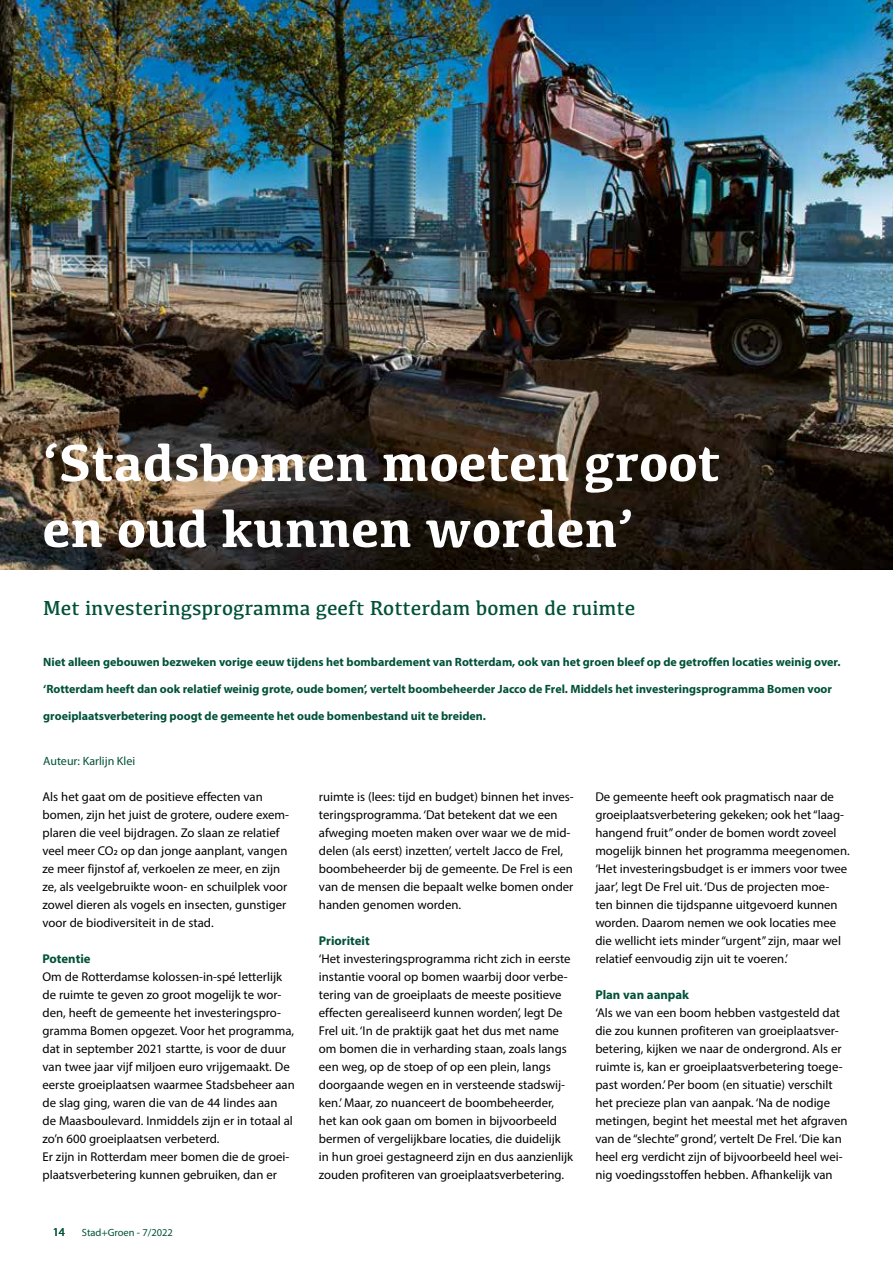
<style>
.page{position:relative;width:893px;height:1263px;background:#fff}
.page>*{position:absolute;margin:0;border:0;box-sizing:border-box;transform-origin:0 0}
.t1{font:700 54px/66px "Kefa";color:#fff}
.t2{font:21px "Kefa";color:#005139}
.t3{font:12.75px/18px "Myriad Pro";color:#000}
.t4{font:700 12.75px "Myriad Pro";color:#005139}
.t5{font:700 12px "Myriad Pro";color:#005139}
.t6{font:12px "Myriad Pro";color:#005139}
.t7{font:10.5px "Myriad Pro";color:#005139}
</style>
<div class="page">
<img style="left:0;top:0;width:893px;height:570px">
<h1 class="t1" style="left:43px;top:427px;width:679px">‘Stadsbomen moeten groot en oud kunnen worden’</h1>
<h2 class="t2" style="left:43px;top:595px;width:594px">Met investeringsprogramma geeft Rotterdam bomen de ruimte</h2>
<p class="t5" style="left:43px;top:654px;width:799px">Niet alleen gebouwen bezweken vorige eeuw tijdens het bombardement van Rotterdam, ook van het groen bleef op de getroffen locaties weinig over.</p>
<p class="t5" style="left:43px;top:681px;width:790px">‘Rotterdam heeft dan ook relatief weinig grote, oude bomen’, vertelt boombeheerder Jacco de Frel. Middels het investeringsprogramma Bomen voor</p>
<p class="t5" style="left:43px;top:708px;width:444px">groeiplaatsverbetering poogt de gemeente het oude bomenbestand uit te breiden.</p>
<p class="t6" style="left:43px;top:754px;width:93px">Auteur: Karlijn Klei</p>
<p class="t3" style="left:43px;top:788px;width:248px">Als het gaat om de positieve effecten van bomen, zijn het juist de grotere, oudere exem&shy;plaren die veel bijdragen. Zo slaan ze relatief veel meer CO2 op dan jonge aanplant, vangen ze meer fijnstof af, verkoelen ze meer, en zijn ze, als veelgebruikte woon- en schuilplek voor zowel dieren als vogels en insecten, gunstiger voor de biodiversiteit in de stad.</p>
<p class="t4" style="left:43px;top:950px;width:50px">Potentie</p>
<p class="t3" style="left:43px;top:968px;width:254px">Om de Rotterdamse kolossen-in-spé letterlijk de ruimte te geven zo groot mogelijk te wor&shy;den, heeft de gemeente het investeringspro&shy;gramma Bomen opgezet. Voor het programma, dat in september 2021 startte, is voor de duur van twee jaar vijf miljoen euro vrijgemaakt. De eerste groeiplaatsen waarmee Stadsbeheer aan de slag ging, waren die van de 44 lindes aan<br>de Maasboulevard. Inmiddels zijn er in totaal al zo’n 600 groeiplaatsen verbeterd.<br>Er zijn in Rotterdam meer bomen die de groei&shy;plaatsverbetering kunnen gebruiken, dan er</p>
<p class="t6" style="left:53px;top:1224px;width:14px">14</p>
<p class="t7" style="left:82px;top:1226px;width:93px">Stad+Groen - 7/2022</p>
<p class="t3" style="left:319px;top:788px;width:256px">ruimte is (lees: tijd en budget) binnen het inves&shy;teringsprogramma. ‘Dat betekent dat we een afweging moeten maken over waar we de mid&shy;delen (als eerst) inzetten’, vertelt Jacco de Frel, boombeheerder bij de gemeente. De Frel is een van de mensen die bepaalt welke bomen onder handen genomen worden.</p>
<p class="t4" style="left:319px;top:932px;width:52px">Prioriteit</p>
<p class="t3" style="left:319px;top:950px;width:256px">‘Het investeringsprogramma richt zich in eerste instantie vooral op bomen waarbij door verbe&shy;tering van de groeiplaats de meeste positieve effecten gerealiseerd kunnen worden’, legt De Frel uit. ‘In de praktijk gaat het dus met name om bomen die in verharding staan, zoals langs een weg, op de stoep of op een plein, langs doorgaande wegen en in versteende stadswij&shy;ken.’ Maar, zo nuanceert de boombeheerder, het kan ook gaan om bomen in bijvoorbeeld bermen of vergelijkbare locaties, die duidelijk in hun groei gestagneerd zijn en dus aanzienlijk zouden profiteren van groeiplaatsverbetering.</p>
<p class="t3" style="left:595px;top:788px;width:256px">De gemeente heeft ook pragmatisch naar de groeiplaatsverbetering gekeken; ook het “laag&shy;hangend fruit” onder de bomen wordt zoveel mogelijk binnen het programma meegenomen. ‘Het investeringsbudget is er immers voor twee jaar’, legt De Frel uit. ‘Dus de projecten moe&shy;ten binnen die tijdspanne uitgevoerd kunnen worden. Daarom nemen we ook locaties mee die wellicht iets minder “urgent” zijn, maar wel relatief eenvoudig zijn uit te voeren.’</p>
<p class="t4" style="left:595px;top:987px;width:95px">Plan van aanpak</p>
<p class="t3" style="left:595px;top:1004px;width:254px">‘Als we van een boom hebben vastgesteld dat die zou kunnen profiteren van groeiplaatsver&shy;betering, kijken we naar de ondergrond. Als er ruimte is, kan er groeiplaatsverbetering toege&shy;past worden.’ Per boom (en situatie) verschilt het precieze plan van aanpak. ‘Na de nodige metingen, begint het meestal met het afgraven van de “slechte” grond’, vertelt De Frel. ‘Die kan heel erg verdicht zijn of bijvoorbeeld heel wei&shy;nig voedingsstoffen hebben. Afhankelijk van</p>
</div>
